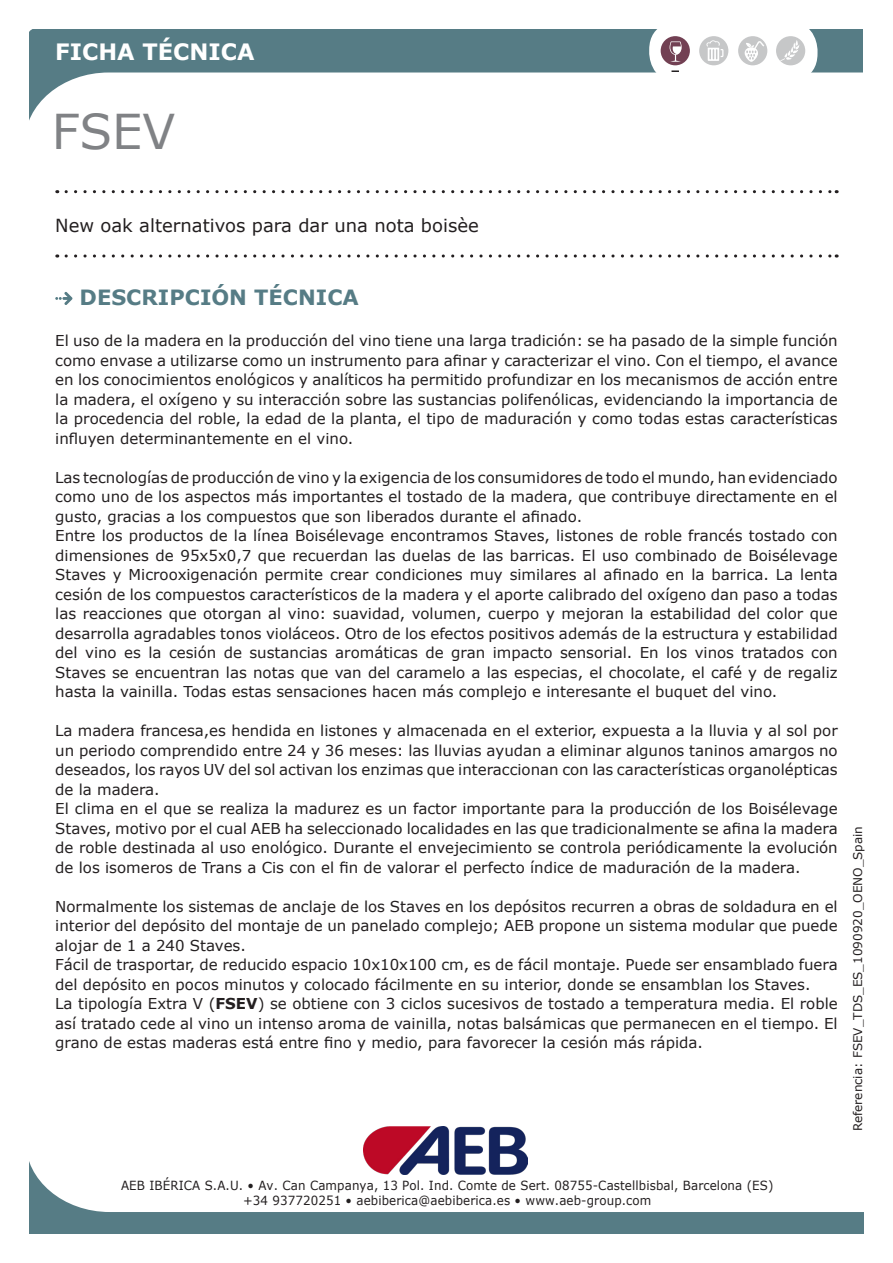
<style>
.page{position:relative;width:893px;height:1263px;background:#fff}
.page>*{position:absolute;margin:0;border:0;box-sizing:border-box;transform-origin:0 0}
.t1{font:48px "Verdana";color:#808285}
.t2{font:700 22.5px "Verdana";color:#fff}
.t3{font:700 21px "Verdana";color:#567c85}
.t4{font:18px "Verdana";color:#231f20}
.t5{font:15px/19.5px "Verdana";color:#231f20;text-align:justify}
.t6{font:12.6px/15.1px "Verdana";letter-spacing:.01em;color:#231f20;text-align:center;scale:.94 1}
.t7{font:12px "Verdana";color:#231f20}
.s1{font-weight:700}
</style>
<div class="page">
<svg style="left:30px;top:1164px;width:834px;height:69px"></svg>
<svg style="left:66px;top:190px;width:771px;height:3px"></svg>
<svg style="left:66px;top:254px;width:771px;height:4px"></svg>
<svg style="left:29px;top:30px;width:834px;height:91px"></svg>
<svg style="left:649px;top:21px;width:167px;height:61px"></svg>
<div style="left:650px;top:22px;width:167px;height:60px;background:#fff;border-radius:28px"></div>
<svg style="left:671px;top:70px;width:8px;height:2px"></svg>
<div style="left:776px;top:36px;width:29px;height:29px;background:#c6c7c8;border-radius:50%"></div>
<svg style="left:780px;top:40px;width:20px;height:21px"></svg>
<div style="left:738px;top:36px;width:29px;height:29px;background:#c6c7c8;border-radius:50%"></div>
<div style="left:661px;top:36px;width:29px;height:29px;background:#724053;border-radius:50%"></div>
<div style="left:699px;top:36px;width:29px;height:29px;background:#c6c7c8;border-radius:50%"></div>
<svg style="left:706px;top:40px;width:17px;height:21px"></svg>
<svg style="left:670px;top:41px;width:12px;height:21px"></svg>
<svg style="left:745px;top:41px;width:19px;height:21px"></svg>
<img style="left:363px;top:1127px;width:165px;height:48px">
<svg style="left:55px;top:292px;width:17px;height:13px"></svg>
<h2 class="t2" style="left:55px;top:36px;width:201px">FICHA TÉCNICA</h2>
<p class="t1" style="left:52px;top:99px;width:125px">FSEV</p>
<p class="t4" style="left:55px;top:213px;width:425px">New oak alternativos para dar una nota boisèe</p>
<p class="t3" style="left:80px;top:282px;width:281px">DESCRIPCIÓN TÉCNICA</p>
<p class="t5" style="left:55px;top:331px;width:784px">El uso de la madera en la producción del vino tiene una larga tradición: se ha pasado de la simple función como envase a utilizarse como un instrumento para afinar y caracterizar el vino. Con el tiempo, el avance en los conocimientos enológicos y analíticos ha permitido profundizar en los mecanismos de acción entre la madera, el oxígeno y su interacción sobre las sustancias polifenólicas, evidenciando la importancia de la procedencia del roble, la edad de la planta, el tipo de maduración y como todas estas características influyen determinantemente en el vino.</p>
<p class="t5" style="left:55px;top:467px;width:784px">Las tecnologías de producción de vino y la exigencia de los consumidores de todo el mundo, han evidenciado como uno de los aspectos más importantes el tostado de la madera, que contribuye directamente en el gusto, gracias a los compuestos que son liberados durante el afinado.</p>
<p class="t5" style="left:55px;top:526px;width:784px">Entre los productos de la línea Boisélevage encontramos Staves, listones de roble francés tostado con dimensiones de 95x5x0,7 que recuerdan las duelas de las barricas. El uso combinado de Boisélevage Staves y Microoxigenación permite crear condiciones muy similares al afinado en la barrica. La lenta cesión de los compuestos característicos de la madera y el aporte calibrado del oxígeno dan paso a todas las reacciones que otorgan al vino: suavidad, volumen, cuerpo y mejoran la estabilidad del color que desarrolla agradables tonos violáceos. Otro de los efectos positivos además de la estructura y estabilidad del vino es la cesión de sustancias aromáticas de gran impacto sensorial. En los vinos tratados con Staves se encuentran las notas que van del caramelo a las especias, el chocolate, el café y de regaliz hasta la vainilla. Todas estas sensaciones hacen más complejo e interesante el buquet del vino.</p>
<p class="t5" style="left:55px;top:721px;width:784px">La madera francesa,es hendida en listones y almacenada en el exterior, expuesta a la lluvia y al sol por un periodo comprendido entre 24 y 36 meses: las lluvias ayudan a eliminar algunos taninos amargos no deseados, los rayos UV del sol activan los enzimas que interaccionan con las características organolépticas de la madera.</p>
<p class="t5" style="left:55px;top:799px;width:784px">El clima en el que se realiza la madurez es un factor importante para la producción de los Boisélevage Staves, motivo por el cual AEB ha seleccionado localidades en las que tradicionalmente se afina la madera de roble destinada al uso enológico. Durante el envejecimiento se controla periódicamente la evolución de los isomeros de Trans a Cis con el fin de valorar el perfecto índice de maduración de la madera.</p>
<p class="t5" style="left:55px;top:896px;width:784px">Normalmente los sistemas de anclaje de los Staves en los depósitos recurren a obras de soldadura en el interior del depósito del montaje de un panelado complejo; AEB propone un sistema modular que puede alojar de 1 a 240 Staves.</p>
<p class="t5" style="left:55px;top:955px;width:784px">Fácil de trasportar, de reducido espacio 10x10x100 cm, es de fácil montaje. Puede ser ensamblado fuera del depósito en pocos minutos y colocado fácilmente en su interior, donde se ensamblan los Staves.</p>
<p class="t5" style="left:55px;top:994px;width:784px">La tipología Extra V (<span class="s1">FSEV</span>) se obtiene con 3 ciclos sucesivos de tostado a temperatura media. El roble así tratado cede al vino un intenso aroma de vainilla, notas balsámicas que permanecen en el tiempo. El grano de estas maderas está entre fino y medio, para favorecer la cesión más rápida.</p>
<p class="t7" style="left:850px;top:1131px;width:307px;rotate:-90deg">Referencia: FSEV_TDS_ES_1090920_OENO_Spain</p>
<p class="t6" style="left:121px;top:1177px;width:695px">AEB IBÉRICA S.A.U. • Av. Can Campanya, 13 Pol. Ind. Comte de Sert. 08755-Castellbisbal, Barcelona (ES) +34 937720251 • aebiberica@aebiberica.es • www.aeb-group.com</p>
</div>
